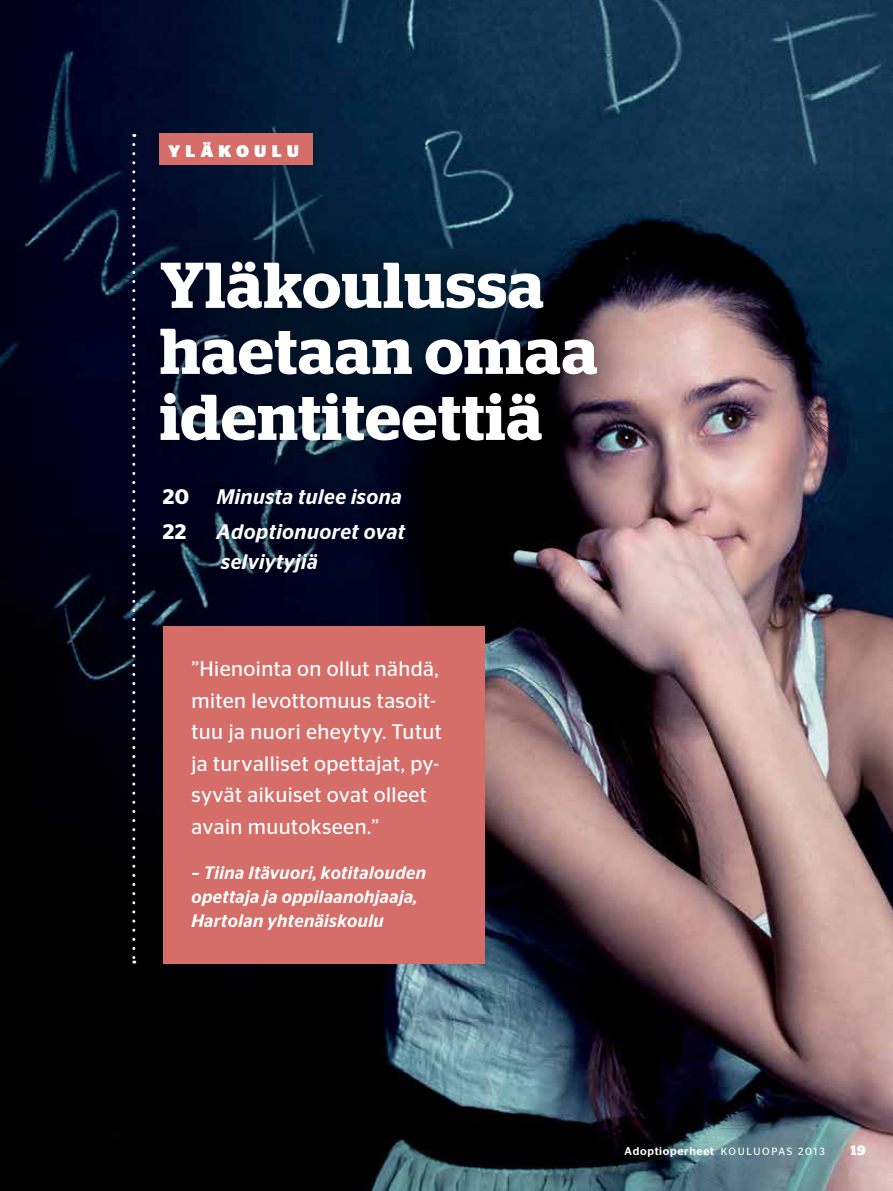
<style>
.page{position:relative;width:893px;height:1191px;background:#fff}
.page>*{position:absolute;margin:0;border:0;box-sizing:border-box;transform-origin:0 0}
.t1{font:600 64.5px/66px "Stag";letter-spacing:.02em;color:#fff}
.t2{font:21px/31.5px "Stag Sans";letter-spacing:.02em;color:#fff}
.t3{font:italic 500 21px/30px "Stag Sans";letter-spacing:.02em;color:#fff}
.t4{font:600 21px "Stag Sans";color:#fff}
.t5{font:italic 500 18px/24px "Stag Sans";letter-spacing:.02em;color:#fff}
.t6{font:900 16.65px "Stag Sans";letter-spacing:.32em;color:#fff}
.t7{font:700 13.5px "Stag";color:#fff}
.t8{font:500 11.25px "Stag Sans";letter-spacing:.06em;color:#fff}
.s1{font-weight:400;font-size:10.5px}
</style>
<div class="page">
<img style="left:0;top:0;width:893px;height:1191px">
<div style="left:163px;top:626px;width:321px;height:337px;background:#d56d68"></div>
<svg style="left:110px;top:496px;width:346px;height:129px;background:#03061c"></svg>
<div style="left:107px;top:206px;width:543px;height:290px;background:#000;opacity:.75"></div>
<svg style="left:132px;top:144px;width:3px;height:819px;background:#3e3f4e"></svg>
<div style="left:159px;top:133px;width:153px;height:32px;background:#d56d68"></div>
<p class="t6" style="left:168px;top:141px;width:132px">YLÄKOULU</p>
<h1 class="t1" style="left:160px;top:252px;width:439px">Yläkoulussa haetaan omaa identiteettiä</h1>
<p class="t4" style="left:163px;top:484px;width:28px">20</p>
<p class="t3" style="left:217px;top:481px;width:187px">Minusta tulee isona</p>
<p class="t4" style="left:163px;top:519px;width:25px">22</p>
<p class="t3" style="left:217px;top:516px;width:190px">Adoptionuoret ovat selviytyjiä</p>
<p class="t2" style="left:191px;top:653px;width:252px">”Hienointa on ollut nähdä, miten levottomuus tasoit&shy;tuu ja nuori eheytyy. Tutut ja turvalliset opettajat, py&shy;syvät aikuiset ovat olleet avain muutokseen.”</p>
<p class="t5" style="left:191px;top:860px;width:236px">– Tiina Itävuori, kotitalouden opettaja ja oppilaanohjaaja,<br>Hartolan yhtenäiskoulu</p>
<p class="t8" style="left:625px;top:1145px;width:202px">Adoptioperheet <span class="s1">KOULUOPAS 201 3</span></p>
<p class="t7" style="left:851px;top:1142px;width:16px">19</p>
</div>
